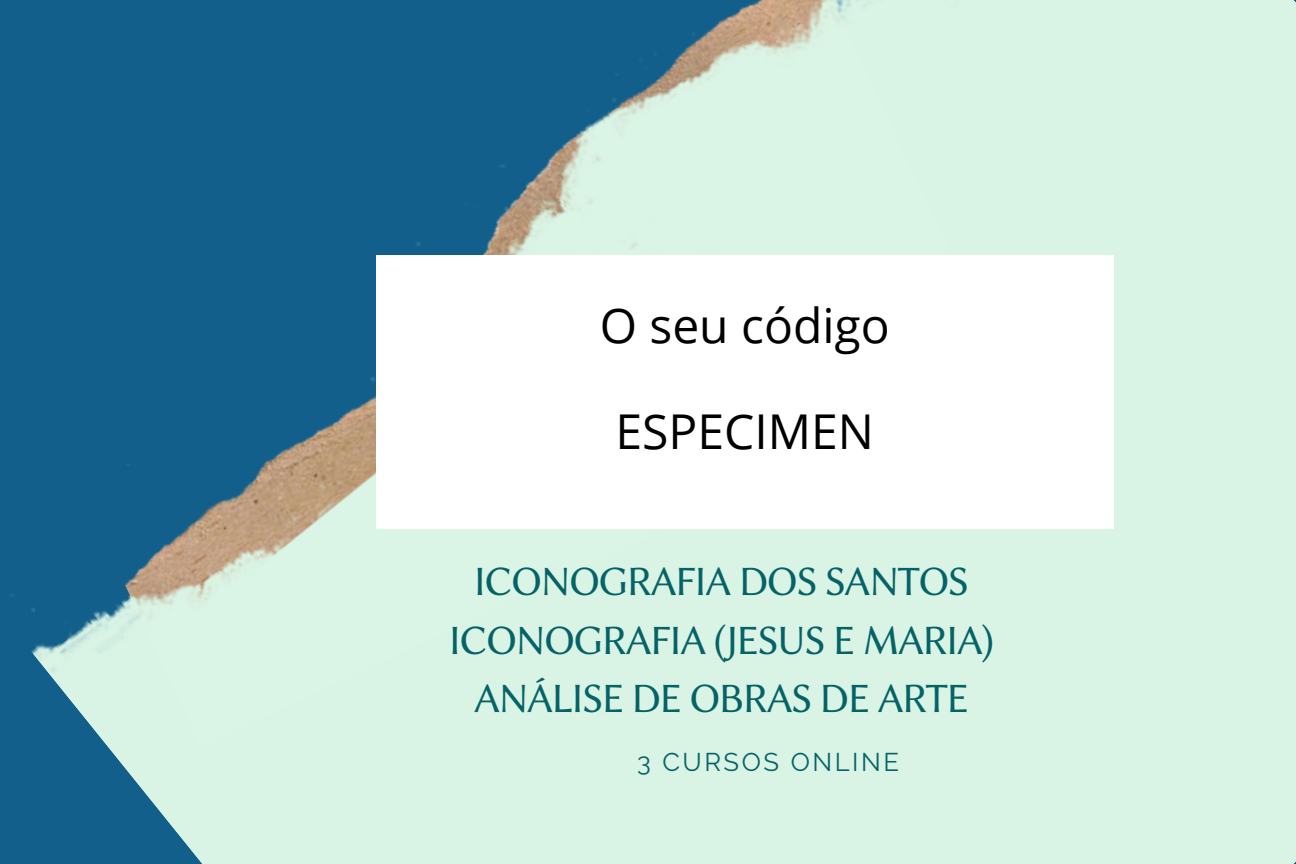
<style>
.page{position:relative;width:1296px;height:864px;background:#fff}
.page>*{position:absolute;margin:0;border:0;box-sizing:border-box;transform-origin:0 0}
.t1{font:48px "Open Sans";color:#000}
.t2{font:42px/58.5px "Lin Biolinum O";letter-spacing:-.04em;color:#056367;text-align:center}
.t3{font:25.5px "Raleway";letter-spacing:.1em;color:#056367}
</style>
<div class="page">
<img style="left:0;top:0;width:1296px;height:864px">
<div style="left:376px;top:255px;width:738px;height:273px;background:#fff"></div>
<p class="t1" style="left:600px;top:292px;width:292px">O seu código</p>
<p class="t1" style="left:616px;top:399px;width:260px">ESPECIMEN</p>
<p class="t2" style="left:449px;top:553px;width:547px">ICONOGRAFIA DOS SANTOS<br>ICONOGRAFIA (JESUS E MARIA)<br>ANÁLISE DE OBRAS DE ARTE</p>
<p class="t3" style="left:637px;top:747px;width:264px">3 CURSOS ONLINE</p>
</div>
